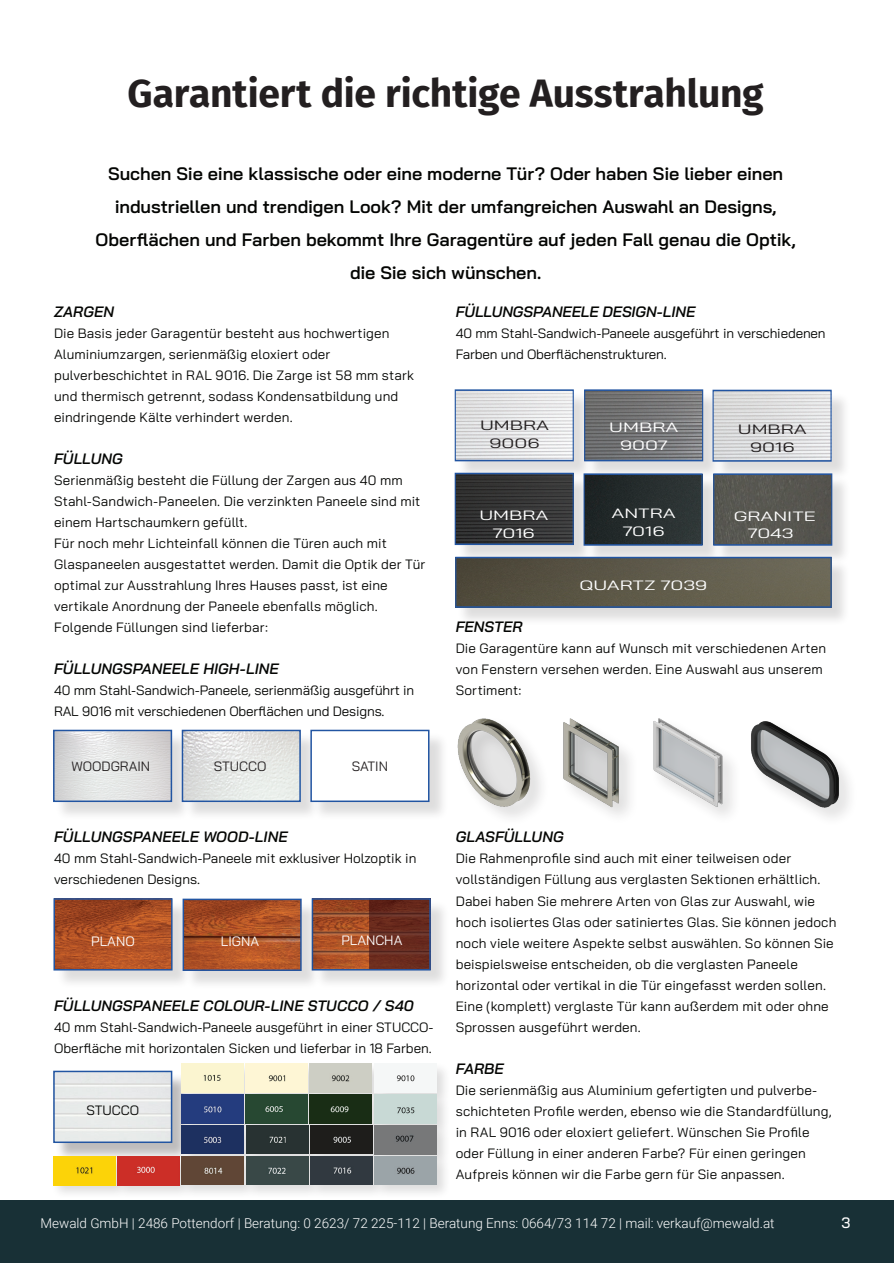
<style>
.page{position:relative;width:894px;height:1263px;background:#fff}
.page>*{position:absolute;margin:0;border:0;box-sizing:border-box;transform-origin:0 0}
.t1{font:700 39px "Fira Sans";letter-spacing:-.005em;color:#231f20}
.t2{font:600 18px/33px "Bai Jamjuree";letter-spacing:-.005em;color:#040503;text-align:center}
.t3{font:italic 600 15px "Bai Jamjuree";color:#040503}
.t4{font:500 15px "Bai Jamjuree";color:#fff}
.t5{font:13.5px/21px "Bai Jamjuree";letter-spacing:.01em;color:#040503}
.t6{font:13.5px/21px "Bai Jamjuree";letter-spacing:-.01em;color:#040503}
.t7{font:300 13.5px "Roboto";color:#fff}
.t8{font:13.5px/18px "Bai Jamjuree";color:#fff;text-align:center;scale:1.48 1}
.t9{font:13.5px "Bai Jamjuree";color:#231f20}
.t10{font:13.5px/18px "Bai Jamjuree";color:#231f20;text-align:center;scale:1.48 1}
.t11{font:13.5px "Bai Jamjuree";color:#fff}
</style>
<div class="page">
<div style="left:0;top:1200px;width:894px;height:62px;background:#183036"></div>
<div style="left:55px;top:731px;width:136px;height:90px;background:#231f20;opacity:.15"></div>
<img style="left:56px;top:732px;width:113px;height:67px">
<div style="left:53px;top:729px;width:119px;height:73px;border:2px solid #2255a2"></div>
<div style="left:184px;top:731px;width:136px;height:90px;background:#231f20;opacity:.15"></div>
<img style="left:185px;top:732px;width:113px;height:67px">
<div style="left:182px;top:729px;width:119px;height:73px;border:2px solid #2255a2"></div>
<div style="left:312px;top:731px;width:136px;height:90px;background:#231f20;opacity:.15"></div>
<img style="left:313px;top:732px;width:100px;height:67px">
<div style="left:310px;top:729px;width:119px;height:73px;border:2px solid #2255a2"></div>
<div style="left:457px;top:391px;width:136px;height:89px;background:#231f20;opacity:.15"></div>
<img style="left:456px;top:391px;width:116px;height:68px">
<div style="left:454px;top:389px;width:120px;height:72px;border:1px solid #2255a2"></div>
<div style="left:586px;top:391px;width:136px;height:89px;background:#231f20;opacity:.15"></div>
<img style="left:586px;top:391px;width:115px;height:68px">
<div style="left:584px;top:389px;width:119px;height:72px;border:1px solid #2255a2"></div>
<div style="left:714px;top:392px;width:136px;height:88px;background:#231f20;opacity:.15"></div>
<img style="left:714px;top:392px;width:115px;height:67px">
<div style="left:712px;top:390px;width:119px;height:71px;border:1px solid #2255a2"></div>
<div style="left:457px;top:475px;width:136px;height:89px;background:#231f20;opacity:.15"></div>
<img style="left:456px;top:475px;width:116px;height:68px">
<div style="left:454px;top:473px;width:120px;height:72px;border:1px solid #2255a2"></div>
<div style="left:585px;top:475px;width:136px;height:89px;background:#231f20;opacity:.15"></div>
<img style="left:585px;top:475px;width:115px;height:68px">
<div style="left:583px;top:473px;width:119px;height:72px;border:1px solid #2255a2"></div>
<div style="left:715px;top:475px;width:136px;height:89px;background:#231f20;opacity:.15"></div>
<div style="left:715px;top:475px;width:115px;height:68px;background:#575650"></div>
<div style="left:713px;top:473px;width:119px;height:72px;border:1px solid #2255a2"></div>
<div style="left:457px;top:559px;width:393px;height:68px;background:#231f20;opacity:.15"></div>
<img style="left:457px;top:559px;width:372px;height:46px">
<div style="left:455px;top:557px;width:376px;height:50px;border:1px solid #2255a2"></div>
<div style="left:56px;top:900px;width:136px;height:89px;background:#231f20;opacity:.15"></div>
<img style="left:56px;top:901px;width:114px;height:66px">
<div style="left:53px;top:898px;width:120px;height:72px;border:2px solid #2255a2"></div>
<div style="left:314px;top:900px;width:136px;height:89px;background:#231f20;opacity:.15"></div>
<img style="left:321px;top:901px;width:107px;height:66px">
<div style="left:312px;top:898px;width:119px;height:72px;border:2px solid #2255a2"></div>
<div style="left:185px;top:900px;width:136px;height:89px;background:#231f20;opacity:.15"></div>
<img style="left:186px;top:901px;width:113px;height:66px">
<div style="left:183px;top:898px;width:119px;height:72px;border:2px solid #2255a2"></div>
<div style="left:51px;top:1061px;width:400px;height:138px;background:#231f20;opacity:.15"></div>
<div style="left:310px;top:1063px;width:62px;height:29px;background:#cdcec4"></div>
<div style="left:246px;top:1063px;width:62px;height:29px;background:#fef6d5"></div>
<div style="left:53px;top:1156px;width:62px;height:28px;background:#fcd308"></div>
<div style="left:117px;top:1156px;width:62px;height:28px;background:#cc2e27"></div>
<div style="left:181px;top:1094px;width:62px;height:29px;background:#243c7e"></div>
<div style="left:310px;top:1094px;width:62px;height:29px;background:#192d15"></div>
<div style="left:310px;top:1156px;width:62px;height:28px;background:#313940"></div>
<div style="left:181px;top:1156px;width:62px;height:28px;background:#604636"></div>
<div style="left:375px;top:1156px;width:62px;height:28px;background:#9ba4a8"></div>
<div style="left:246px;top:1156px;width:62px;height:28px;background:#394847"></div>
<div style="left:375px;top:1063px;width:62px;height:29px;background:#f5f7f7"></div>
<div style="left:181px;top:1063px;width:62px;height:29px;background:#fbf5d0"></div>
<div style="left:182px;top:1125px;width:62px;height:28px;background:#1d3060"></div>
<div style="left:246px;top:1094px;width:62px;height:29px;background:#274832"></div>
<div style="left:246px;top:1125px;width:62px;height:28px;background:#283232"></div>
<div style="left:375px;top:1125px;width:62px;height:28px;background:#777879"></div>
<div style="left:375px;top:1094px;width:62px;height:29px;background:#c8d9d5"></div>
<div style="left:310px;top:1125px;width:62px;height:28px;background:#1e1d1b"></div>
<div style="left:455px;top:716px;width:95px;height:110px;background:#231f20;opacity:.15"></div>
<img style="left:413px;top:717px;width:97px;height:91px">
<div style="left:560px;top:717px;width:79px;height:108px;background:#231f20;opacity:.15"></div>
<img style="left:510px;top:717px;width:96px;height:91px">
<img style="left:606px;top:717px;width:107px;height:91px">
<div style="left:747px;top:719px;width:111px;height:108px;background:#231f20;opacity:.15"></div>
<img style="left:713px;top:719px;width:145px;height:91px">
<h1 class="t1" style="left:128px;top:61px;width:637px">Garantiert die richtige Ausstrahlung</h1>
<p class="t2" style="left:96px;top:157px;width:701px">Suchen Sie eine klassische oder eine moderne Tür? Oder haben Sie lieber einen industriellen und trendigen Look? Mit der umfangreichen Auswahl an Designs, Oberflächen und Farben bekommt Ihre Garagentüre auf jeden Fall genau die Optik, die Sie sich wünschen.</p>
<p class="t3" style="left:54px;top:303px;width:61px">ZARGEN</p>
<p class="t5" style="left:54px;top:323px;width:361px">Die Basis jeder Garagentür besteht aus hochwertigen Aluminiumzargen, serienmäßig eloxiert oder pulverbeschichtet in RAL 9016. Die Zarge ist 58 mm stark und thermisch getrennt, sodass Kondensatbildung und eindringende Kälte verhindert werden.</p>
<p class="t3" style="left:54px;top:450px;width:70px">FÜLLUNG</p>
<p class="t5" style="left:54px;top:470px;width:373px">Serienmäßig besteht die Füllung der Zargen aus 40 mm Stahl-Sandwich-Paneelen. Die verzinkten Paneele sind mit einem Hartschaumkern gefüllt.<br>Für noch mehr Lichteinfall können die Türen auch mit Glaspaneelen ausgestattet werden. Damit die Optik der Tür optimal zur Ausstrahlung Ihres Hauses passt, ist eine vertikale Anordnung der Paneele ebenfalls möglich.<br>Folgende Füllungen sind lieferbar:</p>
<p class="t3" style="left:54px;top:660px;width:226px">FÜLLUNGSPANEELE HIGH-LINE</p>
<p class="t6" style="left:54px;top:680px;width:362px">40 mm Stahl-Sandwich-Paneele, serienmäßig ausgeführt in<br>RAL 9016 mit verschiedenen Oberflächen und Designs.</p>
<p class="t3" style="left:456px;top:303px;width:241px">FÜLLUNGSPANEELE DESIGN-LINE</p>
<p class="t6" style="left:456px;top:323px;width:371px">40 mm Stahl-Sandwich-Paneele ausgeführt in verschiedenen<br>Farben und Oberflächenstrukturen.</p>
<p class="t10" style="left:480px;top:416px;width:48px">UMBRA<br>9006</p>
<p class="t8" style="left:609px;top:418px;width:48px">UMBRA<br>9007</p>
<p class="t10" style="left:737px;top:419px;width:48px">UMBRA<br>9016</p>
<p class="t8" style="left:479px;top:506px;width:48px">UMBRA<br>7016</p>
<p class="t8" style="left:611px;top:504px;width:45px">ANTRA<br>7016</p>
<p class="t8" style="left:733px;top:507px;width:57px">GRAN ITE</p>
<p class="t8" style="left:747px;top:523px;width:33px">7043</p>
<p class="t8" style="left:579px;top:576px;width:88px">QUARTZ 7039</p>
<p class="t3" style="left:456px;top:618px;width:68px">FENSTER</p>
<p class="t5" style="left:456px;top:638px;width:372px">Die Garagentüre kann auf Wunsch mit verschiedenen Arten von Fenstern versehen werden. Eine Auswahl aus unserem<br>Sortiment:</p>
<p class="t9" style="left:71px;top:755px;width:48px">WooDgrai</p>
<p class="t9" style="left:141px;top:755px;width:11px">n</p>
<p class="t9" style="left:214px;top:755px;width:18px">Stucco</p>
<p class="t9" style="left:352px;top:755px;width:35px">SATIN</p>
<p class="t3" style="left:456px;top:828px;width:109px">GLASFÜLLUNG</p>
<p class="t5" style="left:456px;top:848px;width:382px">Die Rahmenprofile sind auch mit einer teilweisen oder vollständigen Füllung aus verglasten Sektionen erhältlich.<br>Dabei haben Sie mehrere Arten von Glas zur Auswahl, wie hoch isoliertes Glas oder satiniertes Glas. Sie können jedoch noch viele weitere Aspekte selbst auswählen. So können Sie beispielsweise entscheiden, ob die verglasten Paneele horizontal oder vertikal in die Tür eingefasst werden sollen.<br>Eine (komplett) verglaste Tür kann außerdem mit oder ohne Sprossen ausgeführt werden.</p>
<p class="t3" style="left:456px;top:1059px;width:50px">FARBE</p>
<p class="t5" style="left:456px;top:1079px;width:377px">Die serienmäßig aus Aluminium gefertigten und pulverbe&shy;schichteten Profile werden, ebenso wie die Standardfüllung, in RAL 9016 oder eloxiert geliefert. Wünschen Sie Profile oder Füllung in einer anderen Farbe? Für einen geringen Aufpreis können wir die Farbe gern für Sie anpassen.</p>
<p class="t7" style="left:40px;top:1213px;width:735px">Mewald GmbH | 2486 Pottendorf | Beratung: 0 2623/ 72 225-112 | Beratung Enns: 0664/73 114 72 | mail: verkauf@mewald.at</p>
<p class="t4" style="left:841px;top:1214px;width:10px">3</p>
<p class="t3" style="left:54px;top:828px;width:235px">FÜLLUNGSPANEELE WOOD-LINE</p>
<p class="t5" style="left:54px;top:848px;width:364px">40 mm Stahl-Sandwich-Paneele mit exklusiver Holzoptik in verschiedenen Designs.</p>
<p class="t11" style="left:91px;top:929px;width:45px">PLAN O</p>
<p class="t11" style="left:221px;top:929px;width:40px">LIGNA</p>
<p class="t11" style="left:341px;top:928px;width:63px">PLAN CHA</p>
<p class="t3" style="left:54px;top:996px;width:361px">FÜLLUNGSPANEELE COLOUR-LINE STUCCO / S40</p>
<p class="t5" style="left:54px;top:1016px;width:381px">40 mm Stahl-Sandwich-Paneele ausgeführt in einer STUCCO-<br>Oberfläche mit horizontalen Sicken und lieferbar in 18 Farben.</p>
<p class="t5" style="left:86px;top:1099px;width:54px">STUCCO</p>
</div>
